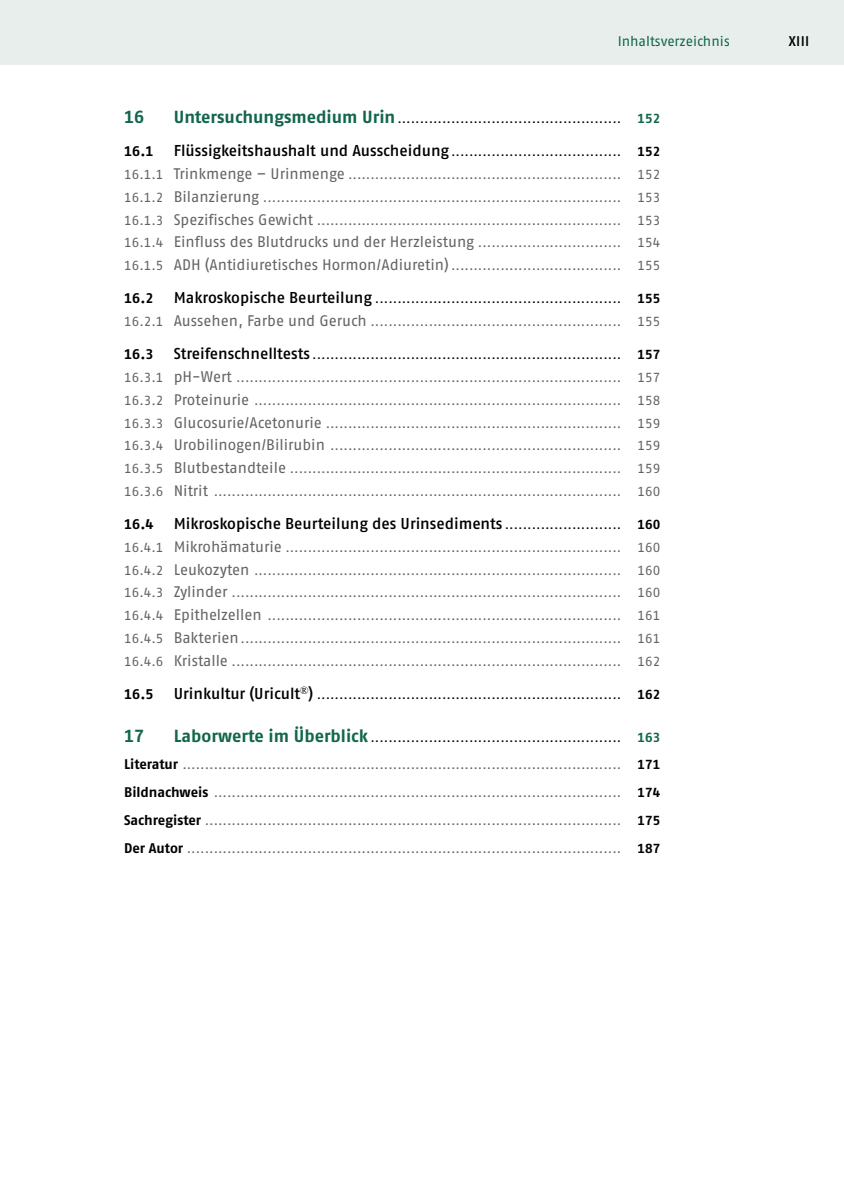
<style>
.page{position:relative;width:844px;height:1191px;background:#fff}
.page>*{position:absolute;margin:0;border:0;box-sizing:border-box;transform-origin:0 0}
.t1{font:700 17.5px "Fago Pro";color:#12664d}
.t2{font:600 15.75px "Fago Pro";letter-spacing:-.005em;color:#000}
.t3{font:700 14px "Fago Pro";color:#000}
.t4{font:14px "Fago Pro";color:#12664d}
.t5{font:600 14px "Fago Pro";color:#000}
.t6{font:13.12px "Fago Pro";color:#646363}
.t7{font:13.12px "Fago Pro";color:#000}
.s1{font-weight:700;font-size:17.5px;color:#12664d}
.s2{font-weight:700;color:#12664d}
.s3{font-weight:600;font-size:15.75px}
.s4{font-weight:700}
.s5{font-size:15.4px}
.s6{font-weight:400;font-size:13.12px}
.s7{font-weight:700;font-size:13.12px}
.s8{font-weight:700;font-size:14px;color:#000}
.s9{font-weight:700;color:#000}
</style>
<div class="page">
<div style="left:0;top:0;width:729px;height:64px;background:#e7eeeb"></div>
<div style="left:729px;top:0;width:114px;height:64px;background:#e7eeeb"></div>
<p class="t4" style="left:617px;top:32px;width:113px">Inhaltsverzeichnis</p>
<p class="t5" style="left:788px;top:32px;width:22px">XIII</p>
<p class="t1" style="left:124px;top:106px;width:22px">16</p>
<p class="t7" style="left:174px;top:111px;width:488px"><span class="s1">Untersuchungsmedium Urin</span> .................................................. <span class="s2">152</span></p>
<p class="t3" style="left:124px;top:143px;width:31px">16.1</p>
<p class="t7" style="left:174px;top:144px;width:488px"><span class="s3">Flüssigkeitshaushalt und Ausscheidung</span>...................................... <span class="s4">152</span></p>
<p class="t6" style="left:124px;top:167px;width:537px">16.1.1 <span class="s5">Trinkmenge – Urinmenge</span> ............................................................. 152</p>
<p class="t6" style="left:124px;top:189px;width:537px">16.1.2 <span class="s5">Bilanzierung</span> ................................................................................ 153</p>
<p class="t6" style="left:124px;top:212px;width:537px">16.1.3 <span class="s5">Spezifisches Gewicht</span> .................................................................... 153</p>
<p class="t6" style="left:124px;top:235px;width:537px">16.1.4 <span class="s5">Einfluss des Blutdrucks und der Herzleistung</span> ................................ 154</p>
<p class="t6" style="left:124px;top:258px;width:537px">16.1.5 <span class="s5">ADH (Antidiuretisches Hormon/Adiuretin)</span> ...................................... 155</p>
<p class="t3" style="left:124px;top:290px;width:31px">16.2</p>
<p class="t7" style="left:174px;top:291px;width:488px"><span class="s3">Makroskopische Beurteilung</span> ....................................................... <span class="s4">155</span></p>
<p class="t6" style="left:124px;top:314px;width:537px">16.2.1 <span class="s5">Aussehen, Farbe und Geruch</span> ........................................................ 155</p>
<p class="t3" style="left:124px;top:346px;width:31px">16.3</p>
<p class="t7" style="left:174px;top:347px;width:488px"><span class="s3">Streifenschnelltests</span> ..................................................................... <span class="s4">157</span></p>
<p class="t6" style="left:124px;top:370px;width:537px">16.3.1 <span class="s5">pH-Wert</span> ...................................................................................... 157</p>
<p class="t6" style="left:124px;top:392px;width:537px">16.3.2 <span class="s5">Proteinurie</span> .................................................................................. 158</p>
<p class="t6" style="left:124px;top:415px;width:537px">16.3.3 <span class="s5">Glucosurie/Acetonurie</span> .................................................................. 159</p>
<p class="t6" style="left:124px;top:438px;width:537px">16.3.4 <span class="s5">Urobilinogen/Bilirubin</span> ................................................................. 159</p>
<p class="t6" style="left:124px;top:461px;width:537px">16.3.5 <span class="s5">Blutbestandteile</span> .......................................................................... 159</p>
<p class="t6" style="left:124px;top:483px;width:537px">16.3.6 <span class="s5">Nitrit</span> ........................................................................................... 160</p>
<p class="t3" style="left:124px;top:516px;width:31px">16.4</p>
<p class="t2" style="left:174px;top:514px;width:488px">Mikroskopische Beurteilung des Urinsediments <span class="s6">..........................</span> <span class="s7">160</span></p>
<p class="t6" style="left:124px;top:539px;width:537px">16.4.1 <span class="s5">Mikrohämaturie</span> ........................................................................... 160</p>
<p class="t6" style="left:124px;top:562px;width:537px">16.4.2 <span class="s5">Leukozyten</span> .................................................................................. 160</p>
<p class="t6" style="left:124px;top:585px;width:537px">16.4.3 <span class="s5">Zylinder</span> ....................................................................................... 160</p>
<p class="t6" style="left:124px;top:608px;width:537px">16.4.4 <span class="s5">Epithelzellen</span> ............................................................................... 161</p>
<p class="t6" style="left:124px;top:630px;width:537px">16.4.5 <span class="s5">Bakterien</span>..................................................................................... 161</p>
<p class="t6" style="left:124px;top:653px;width:537px">16.4.6 <span class="s5">Kristalle</span> ....................................................................................... 162</p>
<p class="t3" style="left:124px;top:685px;width:31px">16.5</p>
<p class="t7" style="left:174px;top:686px;width:488px"><span class="s3">Urinkultur (Uricult</span><sup>®</sup><span class="s3">)</span> .................................................................... <span class="s4">162</span></p>
<p class="t1" style="left:124px;top:725px;width:22px">17</p>
<p class="t7" style="left:174px;top:729px;width:488px"><span class="s1">Laborwerte im Überblick</span> ........................................................ <span class="s2">163</span></p>
<p class="t6" style="left:124px;top:757px;width:537px"><span class="s8">Literatur</span> .................................................................................................. <span class="s9">171</span></p>
<p class="t6" style="left:124px;top:784px;width:537px"><span class="s8">Bildnachweis</span> ........................................................................................... <span class="s9">174</span></p>
<p class="t6" style="left:124px;top:812px;width:537px"><span class="s8">Sachregister</span> ............................................................................................. <span class="s9">175</span></p>
<p class="t6" style="left:124px;top:840px;width:537px"><span class="s8">Der Autor</span> ................................................................................................. <span class="s9">187</span></p>
</div>
